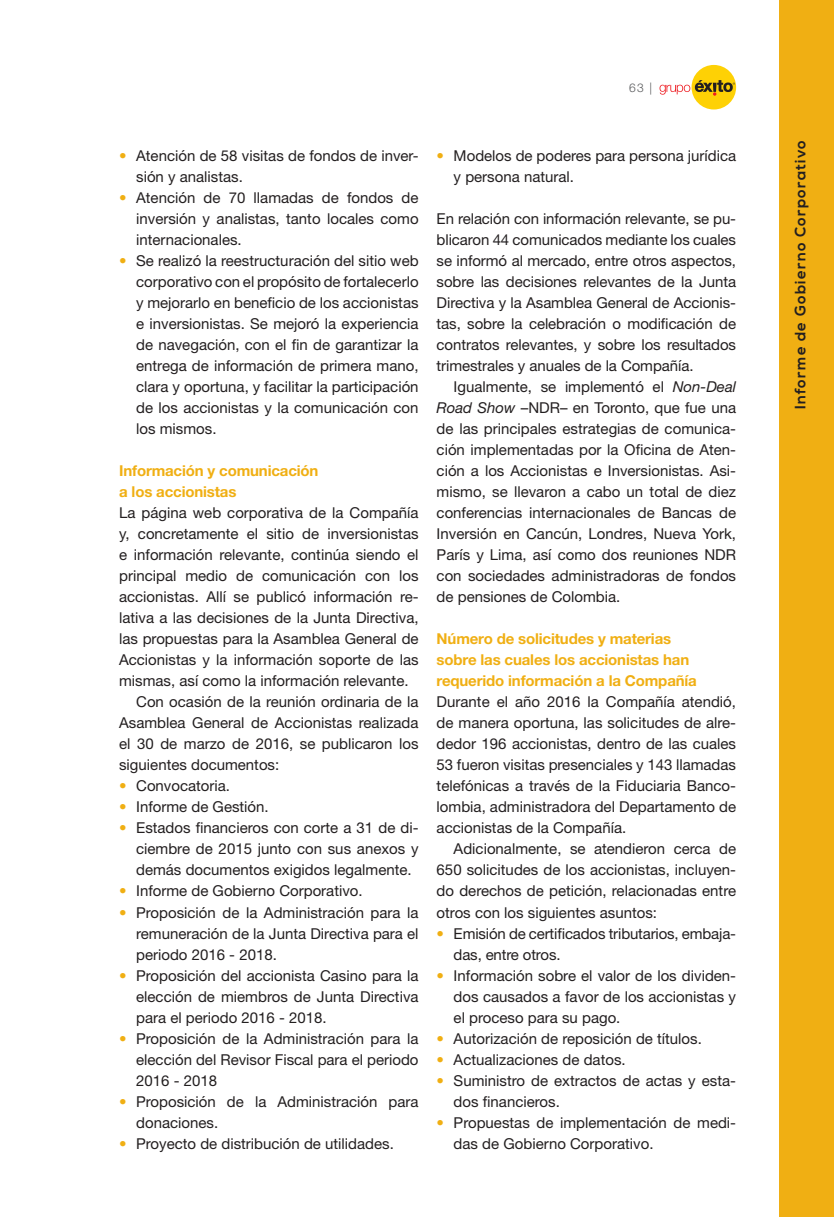
<style>
.page{position:relative;width:834px;height:1217px;background:#fff}
.page>*{position:absolute;margin:0;border:0;box-sizing:border-box;transform-origin:0 0}
.t1{font:15px/21px "Helvetica Neue LT Std";color:#231f20;text-align:justify}
.t2{font:700 15px/21px "Helvetica Neue LT Std";letter-spacing:-.01em;color:#f0af13}
.t3{font:700 15px "Nexa";letter-spacing:.08em;color:#231f20}
.t4{font:300 12px "Helvetica Neue LT Std";color:#57585a}
.s1{color:#f0af13}
.s2{font-style:italic}
</style>
<div class="page">
<div style="left:691px;top:65px;width:45px;height:44px;background:#fed105;border-radius:50%"></div>
<svg style="left:659px;top:80px;width:75px;height:16px"></svg>
<div style="left:778px;top:0;width:55px;height:1216px;background:#f0af13"></div>
<p class="t4" style="left:629px;top:80px;width:24px">63 |</p>
<p class="t1" style="left:136px;top:145px;width:284px;text-indent:-17px"><span class="s1">•</span> Atención de 58 visitas de fondos de inver&shy;sión y analistas.</p>
<p class="t1" style="left:136px;top:187px;width:284px;text-indent:-17px"><span class="s1">•</span> Atención de 70 llamadas de fondos de inversión y analistas, tanto locales como internacionales.</p>
<p class="t1" style="left:136px;top:250px;width:284px;text-indent:-17px"><span class="s1">•</span> Se realizó la reestructuración del sitio web corporativo con el propósito de fortalecerlo y mejorarlo en beneficio de los accionistas e inversionistas. Se mejoró la experiencia de navegación, con el fin de garantizar la entrega de información de primera mano, clara y oportuna, y facilitar la participación de los accionistas y la comunicación con los mismos.</p>
<p class="t2" style="left:119px;top:460px;width:201px">Información y comunicación a los accionistas</p>
<p class="t1" style="left:119px;top:502px;width:301px">La página web corporativa de la Compañía</p>
<p class="t1" style="left:119px;top:523px;width:301px">y, concretamente el sitio de inversionistas</p>
<p class="t1" style="left:119px;top:544px;width:301px">e información relevante, continúa siendo el</p>
<p class="t1" style="left:119px;top:565px;width:301px">principal medio de comunicación con los</p>
<p class="t1" style="left:119px;top:586px;width:301px">accionistas. Allí se publicó información re-</p>
<p class="t1" style="left:119px;top:607px;width:301px">lativa a las decisiones de la Junta Directiva,</p>
<p class="t1" style="left:119px;top:628px;width:301px">las propuestas para la Asamblea General de</p>
<p class="t1" style="left:119px;top:649px;width:301px">Accionistas y la información soporte de las</p>
<p class="t1" style="left:119px;top:670px;width:291px">mismas, así como la información relevante.</p>
<p class="t1" style="left:136px;top:691px;width:284px">Con ocasión de la reunión ordinaria de la</p>
<p class="t1" style="left:119px;top:712px;width:301px">Asamblea General de Accionistas realizada</p>
<p class="t1" style="left:119px;top:733px;width:301px">el 30 de marzo de 2016, se publicaron los</p>
<p class="t1" style="left:119px;top:754px;width:162px">siguientes documentos:</p>
<p class="t1" style="left:119px;top:775px;width:112px"><span class="s1">•</span> Convocatoria.</p>
<p class="t1" style="left:119px;top:796px;width:151px"><span class="s1">•</span> Informe de Gestión.</p>
<p class="t1" style="left:136px;top:817px;width:284px;text-indent:-17px"><span class="s1">•</span> Estados financieros con corte a 31 de di&shy;ciembre de 2015 junto con sus anexos y demás documentos exigidos legalmente.</p>
<p class="t1" style="left:119px;top:880px;width:245px"><span class="s1">•</span> Informe de Gobierno Corporativo.</p>
<p class="t1" style="left:136px;top:901px;width:284px;text-indent:-17px"><span class="s1">•</span> Proposición de la Administración para la remuneración de la Junta Directiva para el periodo 2016 - 2018.</p>
<p class="t1" style="left:136px;top:964px;width:284px;text-indent:-17px"><span class="s1">•</span> Proposición del accionista Casino para la elección de miembros de Junta Directiva para el periodo 2016 - 2018.</p>
<p class="t1" style="left:136px;top:1027px;width:284px;text-indent:-17px"><span class="s1">•</span> Proposición de la Administración para la elección del Revisor Fiscal para el periodo 2016 - 2018</p>
<p class="t1" style="left:136px;top:1090px;width:284px;text-indent:-17px"><span class="s1">•</span> Proposición de la Administración para donaciones.</p>
<p class="t1" style="left:119px;top:1132px;width:276px"><span class="s1">•</span> Proyecto de distribución de utilidades.</p>
<p class="t1" style="left:453px;top:145px;width:284px;text-indent:-17px"><span class="s1">•</span> Modelos de poderes para persona jurídica y persona natural.</p>
<p class="t1" style="left:436px;top:208px;width:301px">En relación con información relevante, se pu&shy;blicaron 44 comunicados mediante los cuales se informó al mercado, entre otros aspectos, sobre las decisiones relevantes de la Junta Directiva y la Asamblea General de Accionis&shy;tas, sobre la celebración o modificación de contratos relevantes, y sobre los resultados trimestrales y anuales de la Compañía.</p>
<p class="t1" style="left:436px;top:376px;width:301px;text-indent:17px">Igualmente, se implementó el <span class="s2">Non-Deal Road Show</span> –NDR– en Toronto, que fue una de las principales estrategias de comunica&shy;ción implementadas por la Oficina de Aten&shy;ción a los Accionistas e Inversionistas. Asi&shy;mismo, se llevaron a cabo un total de diez conferencias internacionales de Bancas de Inversión en Cancún, Londres, Nueva York, París y Lima, así como dos reuniones NDR con sociedades administradoras de fondos de pensiones de Colombia.</p>
<p class="t2" style="left:436px;top:628px;width:262px">Número de solicitudes y materias sobre las cuales los accionistas han requerido información a la Compañía</p>
<p class="t1" style="left:436px;top:691px;width:301px">Durante el año 2016 la Compañía atendió, de manera oportuna, las solicitudes de alre&shy;dedor 196 accionistas, dentro de las cuales 53 fueron visitas presenciales y 143 llamadas telefónicas a través de la Fiduciaria Banco&shy;lombia, administradora del Departamento de accionistas de la Compañía.</p>
<p class="t1" style="left:436px;top:838px;width:301px;text-indent:17px">Adicionalmente, se atendieron cerca de 650 solicitudes de los accionistas, incluyen&shy;do derechos de petición, relacionadas entre otros con los siguientes asuntos:</p>
<p class="t1" style="left:453px;top:922px;width:284px;text-indent:-17px"><span class="s1">•</span> Emisión de certificados tributarios, embaja&shy;das, entre otros.</p>
<p class="t1" style="left:453px;top:964px;width:284px;text-indent:-17px"><span class="s1">•</span> Información sobre el valor de los dividen&shy;dos causados a favor de los accionistas y el proceso para su pago.</p>
<p class="t1" style="left:436px;top:1027px;width:267px"><span class="s1">•</span> Autorización de reposición de títulos.</p>
<p class="t1" style="left:436px;top:1048px;width:190px"><span class="s1">•</span> Actualizaciones de datos.</p>
<p class="t1" style="left:453px;top:1069px;width:284px;text-indent:-17px"><span class="s1">•</span> Suministro de extractos de actas y esta&shy;dos financieros.</p>
<p class="t1" style="left:453px;top:1111px;width:284px;text-indent:-17px"><span class="s1">•</span> Propuestas de implementación de medi&shy;das de Gobierno Corporativo.</p>
<p class="t3" style="left:791px;top:409px;width:271px;rotate:-90deg">Informe de Gobierno Corporativo</p>
</div>
